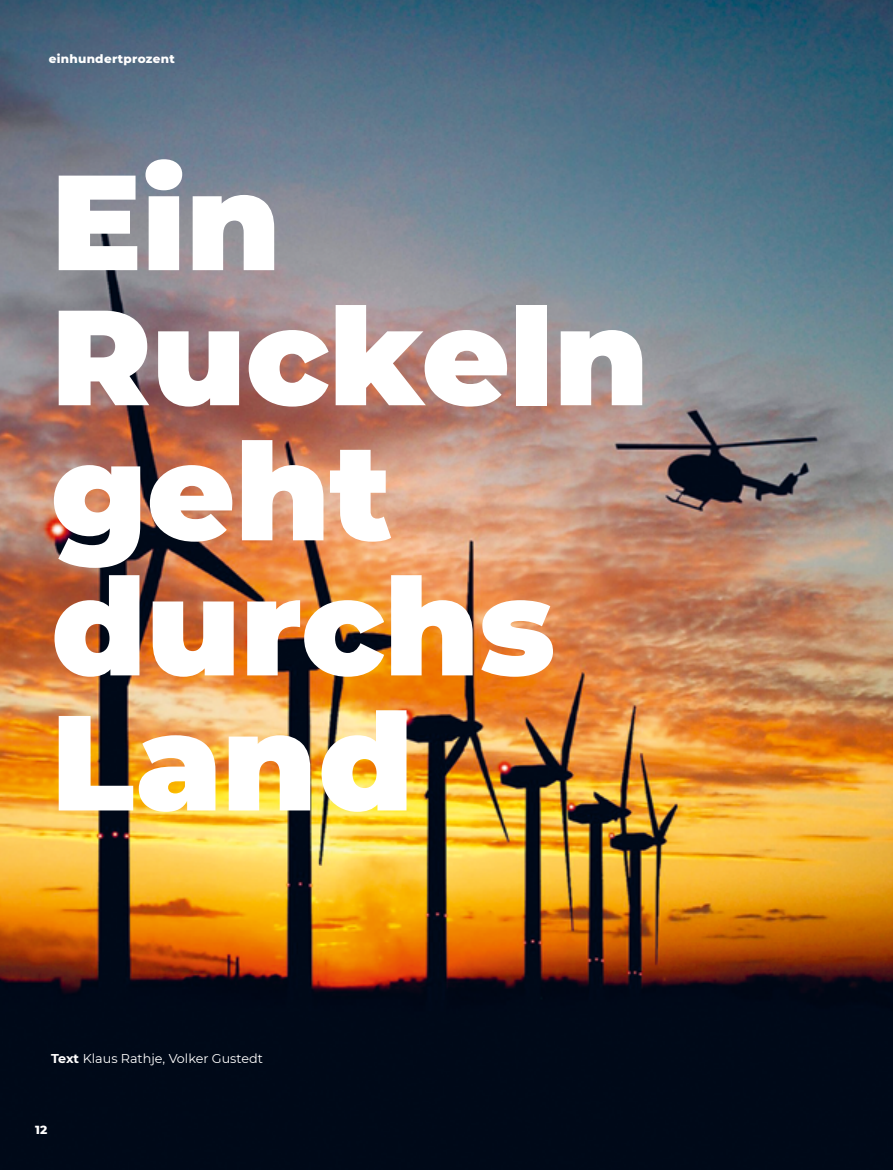
<style>
.page{position:relative;width:893px;height:1170px;background:#fff}
.page>*{position:absolute;margin:0;border:0;box-sizing:border-box;transform-origin:0 0}
.t1{font:900 135px/135px "Montserrat";color:#fff}
.t2{font:12.75px "Montserrat";color:#fff}
.t3{font:800 12px "Montserrat";letter-spacing:.025em;color:#fff}
.s1{font-weight:700}
</style>
<div class="page">
<img style="left:0;top:0;width:893px;height:1169px">
<p class="t3" style="left:49px;top:50px;width:128px">einhundertprozent</p>
<h2 class="t1" style="left:51px;top:146px;width:599px">Ein<br>Ruckeln geht durchs<br>Land</h2>
<p class="t2" style="left:51px;top:1049px;width:213px"><span class="s1">Text</span> Klaus Rathje, Volker Gustedt</p>
<p class="t3" style="left:35px;top:1120px;width:14px">12</p>
</div>
